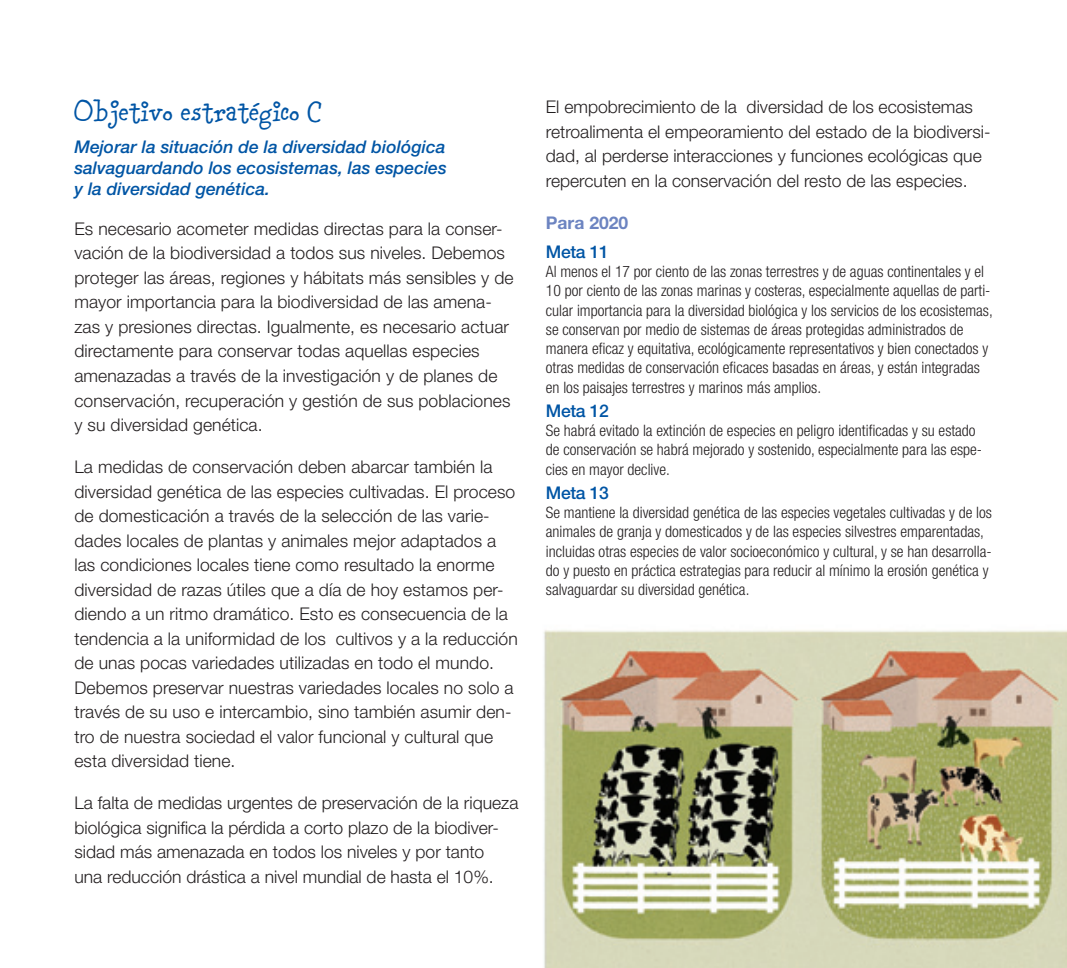
<style>
.page{position:relative;width:1067px;height:968px;background:#fff}
.page>*{position:absolute;margin:0;border:0;box-sizing:border-box;transform-origin:0 0}
.t1{font:42px "Carnation cp";color:#0155a5}
.t2{font:300 17.5px/24.5px "Helvetica Neue";letter-spacing:.005em;color:#231f20}
.t3{font:italic 500 17.5px/21px "Helvetica Neue";color:#0155a5;text-align:justify}
.t4{font:500 17.5px "Helvetica Neue";letter-spacing:-.02em;color:#0155a5}
.t5{font:700 17.5px "Helvetica Neue";color:#6c84c1}
.t6{font:300 condensed 15.75px/19.2px "Helvetica Neue";color:#231f20}
</style>
<div class="page">
<img style="left:544px;top:630px;width:523px;height:337px">
<h1 class="t1" style="left:74px;top:93px;width:248px">Objetivo estratégico C</h1>
<p class="t3" style="left:74px;top:136px;width:374px">Mejorar la situación de la diversidad biológica salvaguardando los ecosistemas, las especies y la diversidad genética.</p>
<p class="t2" style="left:74px;top:216px;width:441px">Es necesario acometer medidas directas para la conser&shy;vación de la biodiversidad a todos sus niveles. Debemos proteger las áreas, regiones y hábitats más sensibles y de mayor importancia para la biodiversidad de las amena&shy;zas y presiones directas. Igualmente, es necesario actuar directamente para conservar todas aquellas especies amenazadas a través de la investigación y de planes de conservación, recuperación y gestión de sus poblaciones y su diversidad genética.</p>
<p class="t2" style="left:74px;top:454px;width:445px">La medidas de conservación deben abarcar también la diversidad genética de las especies cultivadas. El proceso de domesticación a través de la selección de las varie&shy;dades locales de plantas y animales mejor adaptados a las condiciones locales tiene como resultado la enorme diversidad de razas útiles que a día de hoy estamos per&shy;diendo a un ritmo dramático. Esto es consecuencia de la tendencia a la uniformidad de los cultivos y a la reducción de unas pocas variedades utilizadas en todo el mundo.<br>Debemos preservar nuestras variedades locales no solo a través de su uso e intercambio, sino también asumir den&shy;tro de nuestra sociedad el valor funcional y cultural que esta diversidad tiene.</p>
<p class="t2" style="left:74px;top:790px;width:445px">La falta de medidas urgentes de preservación de la riqueza biológica significa la pérdida a corto plazo de la biodiver&shy;sidad más amenazada en todos los niveles y por tanto<br>una reducción drástica a nivel mundial de hasta el 10%.</p>
<p class="t2" style="left:546px;top:94px;width:446px">El empobrecimiento de la diversidad de los ecosistemas retroalimenta el empeoramiento del estado de la biodiversi&shy;dad, al perderse interacciones y funciones ecológicas que repercuten en la conservación del resto de las especies.</p>
<p class="t5" style="left:546px;top:211px;width:84px">Para 2020</p>
<p class="t4" style="left:546px;top:241px;width:65px">Meta 11</p>
<p class="t6" style="left:546px;top:262px;width:448px">Al menos el 17 por ciento de las zonas terrestres y de aguas continentales y el 10 por ciento de las zonas marinas y costeras, especialmente aquellas de parti&shy;cular importancia para la diversidad biológica y los servicios de los ecosistemas, se conservan por medio de sistemas de áreas protegidas administrados de manera eficaz y equitativa, ecológicamente representativos y bien conectados y otras medidas de conservación eficaces basadas en áreas, y están integradas en los paisajes terrestres y marinos más amplios.</p>
<p class="t4" style="left:546px;top:400px;width:65px">Meta 12</p>
<p class="t6" style="left:546px;top:421px;width:438px">Se habrá evitado la extinción de especies en peligro identificadas y su estado de conservación se habrá mejorado y sostenido, especialmente para las espe&shy;cies en mayor declive.</p>
<p class="t4" style="left:546px;top:482px;width:65px">Meta 13</p>
<p class="t6" style="left:546px;top:503px;width:447px">Se mantiene la diversidad genética de las especies vegetales cultivadas y de los animales de granja y domesticados y de las especies silvestres emparentadas, incluidas otras especies de valor socioeconómico y cultural, y se han desarrolla&shy;do y puesto en práctica estrategias para reducir al mínimo la erosión genética y salvaguardar su diversidad genética.</p>
</div>
